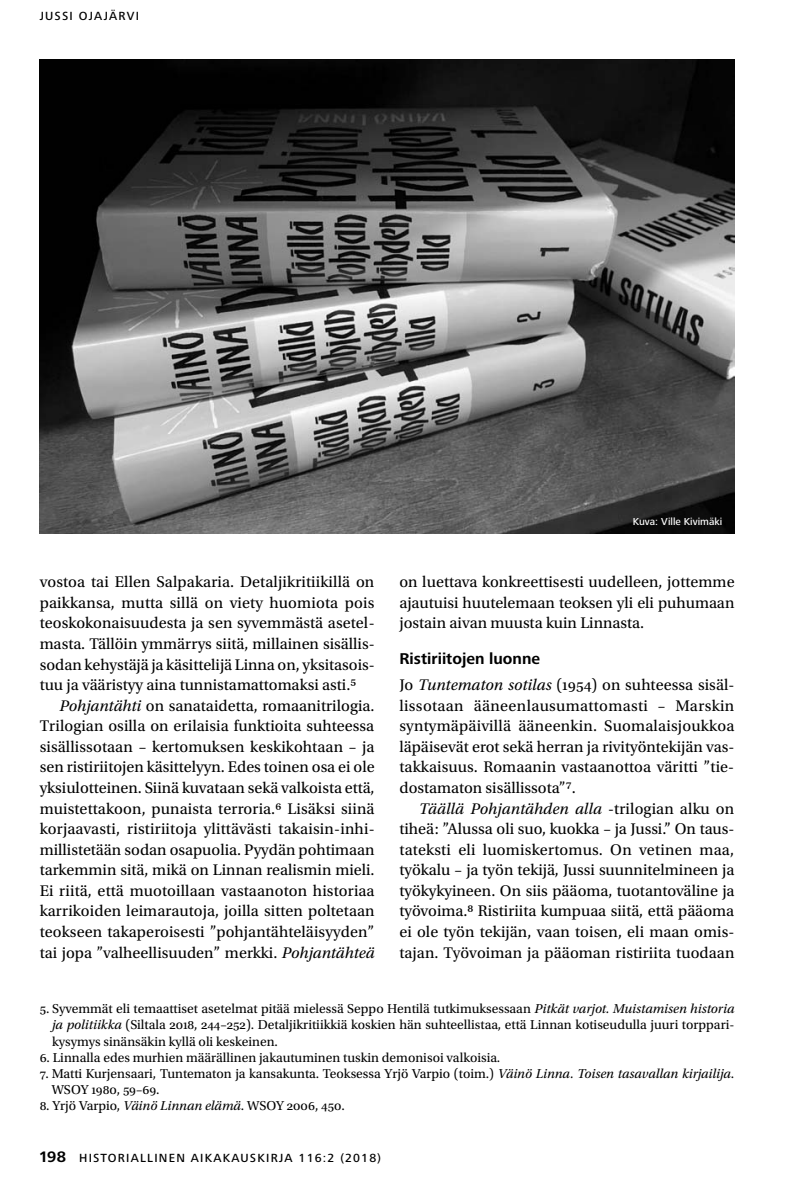
<style>
.page{position:relative;width:794px;height:1181px;background:#fff}
.page>*{position:absolute;margin:0;border:0;box-sizing:border-box;transform-origin:0 0}
.t1{font:16.1px/20.5px "Utopia Std";color:#000;text-align:justify}
.t2{font:700 16.1px "Frutiger Next Pro";color:#000}
.t3{font:13.65px/16.3px "Utopia Std";color:#000}
.t4{font:500 12.25px "Frutiger Next Pro";letter-spacing:.1em;color:#000}
.t5{font:500 10.5px "Frutiger Next Pro";color:#fff}
.s1{font-size:16.62px}
.s2{font-style:italic}
.s3{font-weight:700;font-size:15.75px}
</style>
<div class="page">
<img style="left:40px;top:60px;width:694px;height:473px">
<p class="t4" style="left:40px;top:9px;width:101px">JUSSI OJAJÄRVI</p>
<p class="t1" style="left:40px;top:572px;width:336px">vostoa tai Ellen Salpakaria. Detaljikritiikillä on paikkansa, mutta sillä on viety huomiota pois teoskokonaisuudesta ja sen syvemmästä asetel&shy;masta. Tällöin ymmärrys siitä, millainen sisällis&shy;sodan kehystäjä ja käsittelijä Linna on, yksitasois&shy;tuu ja vääristyy aina tunnistamattomaksi asti.<span class="s1">5</span></p>
<p class="t1" style="left:40px;top:695px;width:336px;text-indent:20px"><span class="s2">Pohjantähti</span> on sanataidetta, romaanitrilogia.<br>Trilogian osilla on erilaisia funktioita suhteessa sisällissotaan – kertomuksen keskikohtaan – ja sen ristiriitojen käsittelyyn. Edes toinen osa ei ole yksiulotteinen. Siinä kuvataan sekä valkoista että, muistettakoon, punaista terroria.<span class="s1">6</span> Lisäksi siinä korjaavasti, ristiriitoja ylittävästi takaisin-inhi&shy;millistetään sodan osapuolia. Pyydän pohtimaan tarkemmin sitä, mikä on Linnan realismin mieli.<br>Ei riitä, että muotoillaan vastaanoton historiaa karrikoiden leimarautoja, joilla sitten poltetaan teokseen takaperoisesti ”pohjantähteläisyyden” tai jopa ”valheellisuuden” merkki. <span class="s2">Pohjantähteä</span></p>
<p class="t5" style="left:632px;top:515px;width:91px">KUVA: VILLE KIVIMÄKI</p>
<p class="t1" style="left:399px;top:572px;width:337px">on luettava konkreettisesti uudelleen, jottemme ajautuisi huutelemaan teoksen yli eli puhumaan jostain aivan muusta kuin Linnasta.</p>
<p class="t2" style="left:399px;top:649px;width:142px">Ristiriitojen luonne</p>
<p class="t1" style="left:399px;top:675px;width:336px">Jo <span class="s2">Tuntematon sotilas</span> (1954) on suhteessa sisäl&shy;lissotaan ääneenlausumattomasti – Marskin syntymäpäivillä ääneenkin. Suomalaisjoukkoa läpäisevät erot sekä herran ja rivityöntekijän vas&shy;takkaisuus. Romaanin vastaanottoa väritti ”tie&shy;dostamaton sisällissota”<span class="s1">7</span>.</p>
<p class="t1" style="left:399px;top:798px;width:337px;text-indent:20px"><span class="s2">Täällä Pohjantähden alla</span> -trilogian alku on tiheä: ”Alussa oli suo, kuokka – ja Jussi.” On taus&shy;tateksti eli luomiskertomus. On vetinen maa, työkalu – ja työn tekijä, Jussi suunnitelmineen ja työkykyineen. On siis pääoma, tuotantoväline ja työvoima.<span class="s1">8</span> Ristiriita kumpuaa siitä, että pääoma ei ole työn tekijän, vaan toisen, eli maan omis&shy;tajan. Työvoiman ja pääoman ristiriita tuodaan</p>
<p class="t3" style="left:52px;top:1001px;width:684px;text-indent:-12px">5. Syvemmät eli temaattiset asetelmat pitää mielessä Seppo Hentilä tutkimuksessaan <span class="s2">Pitkät varjot. Muistamisen historia ja politiikka</span> (Siltala 2018, 244–252). Detaljikritiikkiä koskien hän suhteellistaa, että Linnan kotiseudulla juuri torppari&shy;kysymys sinänsäkin kyllä oli keskeinen.</p>
<p class="t3" style="left:40px;top:1049px;width:462px">6. Linnalla edes murhien määrällinen jakautuminen tuskin demonisoi valkoisia.</p>
<p class="t3" style="left:52px;top:1065px;width:684px;text-indent:-12px">7. Matti Kurjensaari, Tuntematon ja kansakunta. Teoksessa Yrjö Varpio (toim.) <span class="s2">Väinö Linna. Toisen tasavallan kirjailija</span>.<br>WSOY 1980, 59–69.</p>
<p class="t3" style="left:40px;top:1098px;width:306px">8. Yrjö Varpio, <span class="s2">Väinö Linnan elämä</span>. WSOY 2006, 450.</p>
<p class="t4" style="left:40px;top:1150px;width:343px"><span class="s3">198</span> HISTORIALLINEN AIKAKAUSKIRJA 116:2 (2018)</p>
</div>
